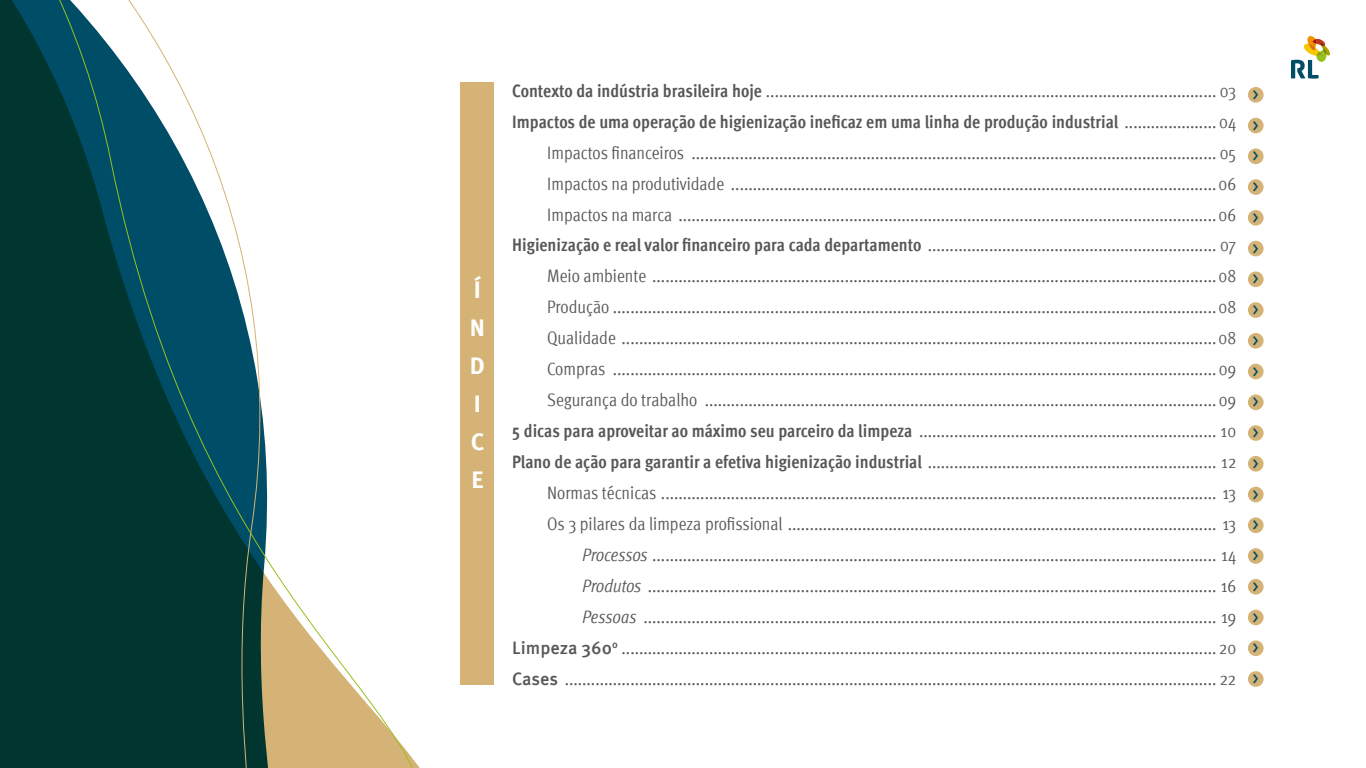
<style>
.page{position:relative;width:1366px;height:768px;background:#fff}
.page>*{position:absolute;margin:0;border:0;box-sizing:border-box;transform-origin:0 0}
.t1{font:700 24px/38px "Meta Pro";color:#fff}
.t2{font:condensed 18px/31px "Meta Pro";color:#575756;text-align:right}
.t3{font:17.6px/30.7px "Meta Pro";color:#004d67;text-align:justify}
.s1{font-weight:700}
.s2{font-style:italic}
.s3{font-weight:500;font-stretch:normal}
</style>
<div class="page">
<div style="left:1248px;top:87px;width:16px;height:16px;background:#d5b376;border-radius:50%"></div>
<div style="left:1248px;top:118px;width:16px;height:15px;background:#d5b376;border-radius:50%"></div>
<div style="left:1248px;top:148px;width:16px;height:16px;background:#d5b376;border-radius:50%"></div>
<div style="left:1248px;top:241px;width:16px;height:15px;background:#d5b376;border-radius:50%"></div>
<div style="left:1248px;top:179px;width:16px;height:16px;background:#d5b376;border-radius:50%"></div>
<div style="left:1248px;top:302px;width:16px;height:16px;background:#d5b376;border-radius:50%"></div>
<div style="left:1248px;top:394px;width:16px;height:16px;background:#d5b376;border-radius:50%"></div>
<div style="left:1248px;top:517px;width:16px;height:16px;background:#d5b376;border-radius:50%"></div>
<div style="left:1248px;top:210px;width:16px;height:16px;background:#d5b376;border-radius:50%"></div>
<div style="left:1248px;top:333px;width:16px;height:16px;background:#d5b376;border-radius:50%"></div>
<div style="left:1248px;top:425px;width:16px;height:16px;background:#d5b376;border-radius:50%"></div>
<div style="left:1248px;top:548px;width:16px;height:16px;background:#d5b376;border-radius:50%"></div>
<div style="left:1248px;top:271px;width:16px;height:16px;background:#d5b376;border-radius:50%"></div>
<div style="left:1248px;top:364px;width:16px;height:15px;background:#d5b376;border-radius:50%"></div>
<div style="left:1248px;top:487px;width:16px;height:15px;background:#d5b376;border-radius:50%"></div>
<div style="left:1248px;top:579px;width:16px;height:16px;background:#d5b376;border-radius:50%"></div>
<div style="left:1248px;top:456px;width:16px;height:16px;background:#d5b376;border-radius:50%"></div>
<div style="left:1248px;top:610px;width:16px;height:15px;background:#d5b376;border-radius:50%"></div>
<div style="left:1248px;top:640px;width:16px;height:16px;background:#d5b376;border-radius:50%"></div>
<div style="left:1248px;top:671px;width:16px;height:16px;background:#d5b376;border-radius:50%"></div>
<svg style="left:1291px;top:36px;width:39px;height:43px"></svg>
<svg style="left:0;top:0;width:420px;height:768px"></svg>
<div style="left:461px;top:83px;width:33px;height:602px;background:#d5b376"></div>
<h1 class="t1" style="left:470px;top:269px;width:17px">Í<br>N<br>D<br>I<br>C<br>E</h1>
<p class="t2" style="left:512px;top:74px;width:725px"><span class="s1">Contexto da indústria brasileira hoje</span> ....................................................................................................... 03<br><span class="s1">Impactos de uma operação de higienização ineficaz em uma linha de produção industrial</span> ..................... 04<br>Impactos financeiros ........................................................................................................................ 05<br>Impactos na produtividade ...............................................................................................................06<br>Impactos na marca ...........................................................................................................................06<br><span class="s1">Higienização e real valor financeiro para cada departamento</span> .................................................................. 07<br>Meio ambiente .................................................................................................................................08<br>Produção ..........................................................................................................................................08<br>Qualidade ........................................................................................................................................08<br>Compras .......................................................................................................................................... 09<br>Segurança do trabalho ..................................................................................................................... 09<br><span class="s1">5 dicas para aproveitar ao máximo seu parceiro da limpeza</span> .................................................................... 10<br><span class="s1">Plano de ação para garantir a efetiva higienização industrial</span> .................................................................. 12<br>Normas técnicas ............................................................................................................................... 13<br>Os 3 pilares da limpeza profissional .................................................................................................. 13<br><span class="s2">Processos</span> ................................................................................................................................. 14<br><span class="s2">Produtos</span> .................................................................................................................................. 16<br><span class="s2">Pessoas</span> ................................................................................................................................... 19<br><span class="s3">Limpeza 360</span><sup>o</sup> ........................................................................................................................................ 20<br><span class="s3">Cases</span> ..................................................................................................................................................... 22</p>
<p class="t3" style="left:1252px;top:77px;width:8px">&gt; &gt; &gt;</p>
<p class="t3" style="left:1252px;top:170px;width:8px">&gt;</p>
<p class="t3" style="left:1252px;top:200px;width:8px">&gt;</p>
<p class="t3" style="left:1252px;top:231px;width:8px">&gt;</p>
<p class="t3" style="left:1252px;top:262px;width:8px">&gt;</p>
<p class="t3" style="left:1252px;top:293px;width:8px">&gt;</p>
<p class="t3" style="left:1252px;top:323px;width:8px">&gt;</p>
<p class="t3" style="left:1252px;top:354px;width:8px">&gt;</p>
<p class="t3" style="left:1252px;top:385px;width:8px">&gt;</p>
<p class="t3" style="left:1252px;top:415px;width:8px">&gt;</p>
<p class="t3" style="left:1252px;top:446px;width:8px">&gt;</p>
<p class="t3" style="left:1252px;top:477px;width:8px">&gt;</p>
<p class="t3" style="left:1252px;top:508px;width:8px">&gt;</p>
<p class="t3" style="left:1252px;top:538px;width:8px">&gt;</p>
<p class="t3" style="left:1252px;top:569px;width:8px">&gt;</p>
<p class="t3" style="left:1252px;top:600px;width:8px">&gt; &gt; &gt;</p>
</div>
